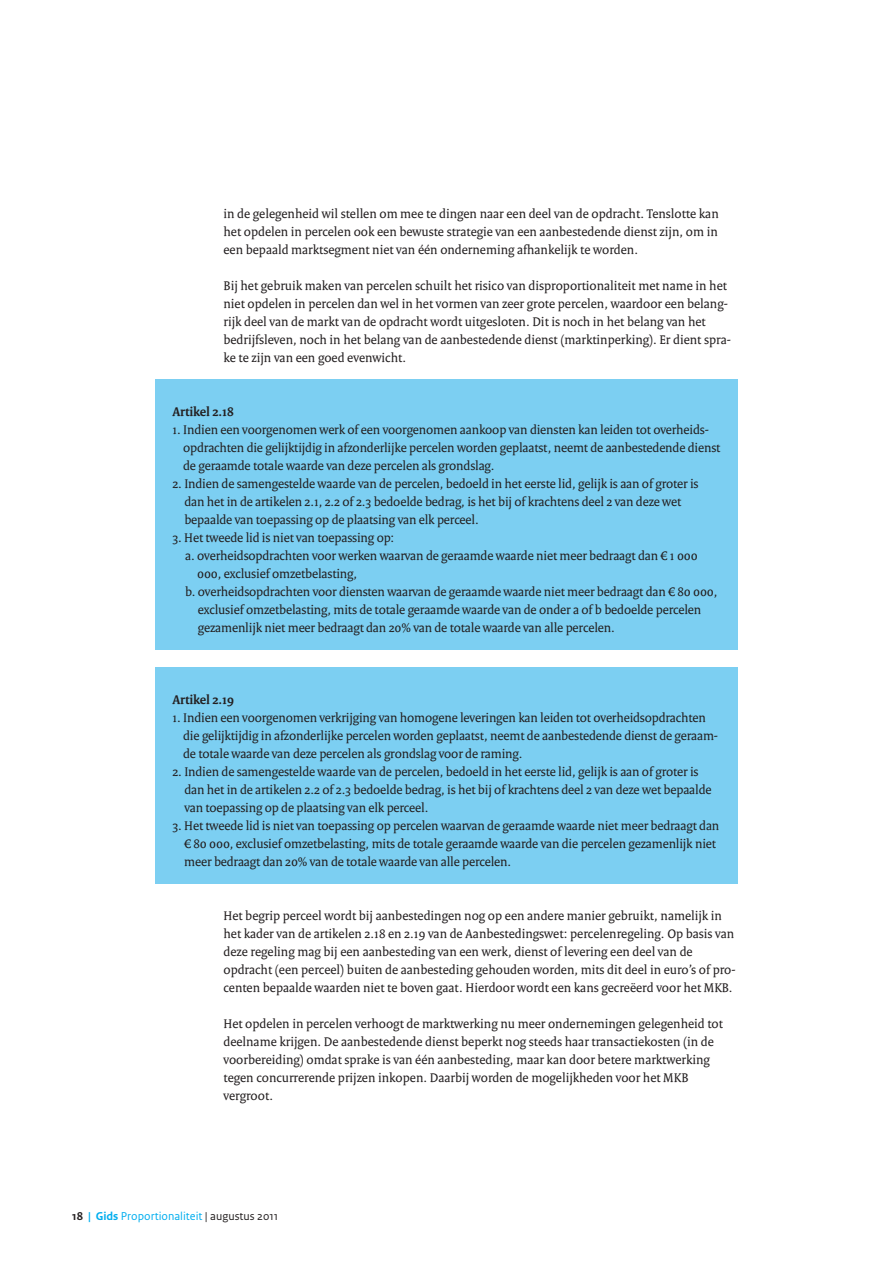
<style>
.page{position:relative;width:893px;height:1263px;background:#fff}
.page>*{position:absolute;margin:0;border:0;box-sizing:border-box;transform-origin:0 0}
.t1{font:13.5px/18px "Rijksoverheid Serif";letter-spacing:-.01em;color:#231f20}
.t2{font:700 13.5px "Rijksoverheid Serif";letter-spacing:-.01em;color:#231f20}
.t3{font:12px "Rijksoverheid Sans Text";color:#00aeef}
.s1{font-weight:700;color:#231f20}
.s2{font-weight:700}
.s3{color:#231f20}
</style>
<div class="page">
<div style="left:155px;top:380px;width:582px;height:270px;background:#7ccff2"></div>
<div style="left:155px;top:668px;width:582px;height:216px;background:#7ccff2"></div>
<p class="t1" style="left:223px;top:204px;width:497px;text-align:justify">in de gelegenheid wil stellen om mee te dingen naar een deel van de opdracht. Tenslotte kan het opdelen in percelen ook een bewuste strategie van een aanbestedende dienst zijn, om in een bepaald marktsegment niet van één onderneming afhankelijk te worden.</p>
<p class="t1" style="left:223px;top:276px;width:509px">Bij het gebruik maken van percelen schuilt het risico van disproportionaliteit met name in het niet opdelen in percelen dan wel in het vormen van zeer grote percelen, waardoor een belang&shy;rijk deel van de markt van de opdracht wordt uitgesloten. Dit is noch in het belang van het bedrijfsleven, noch in het belang van de aanbestedende dienst (marktinperking). Er dient spra&shy;ke te zijn van een goed evenwicht.</p>
<p class="t2" style="left:172px;top:403px;width:63px">Artikel 2.18</p>
<p class="t1" style="left:183px;top:420px;width:539px;text-indent:-11px">1. Indien een voorgenomen werk of een voorgenomen aankoop van diensten kan leiden tot overheids&shy;opdrachten die gelijktijdig in afzonderlijke percelen worden geplaatst, neemt de aanbestedende dienst de geraamde totale waarde van deze percelen als grondslag.</p>
<p class="t1" style="left:184px;top:474px;width:516px;text-indent:-12px">2. Indien de samengestelde waarde van de percelen, bedoeld in het eerste lid, gelijk is aan of groter is dan het in de artikelen 2.1, 2.2 of 2.3 bedoelde bedrag, is het bij of krachtens deel 2 van deze wet bepaalde van toepassing op de plaatsing van elk perceel.</p>
<p class="t1" style="left:172px;top:528px;width:223px">3. Het tweede lid is niet van toepassing op:</p>
<p class="t1" style="left:185px;top:546px;width:514px">a. overheidsopdrachten voor werken waarvan de geraamde waarde niet meer bedraagt dan € 1 000</p>
<p class="t1" style="left:197px;top:564px;width:161px">000, exclusief omzetbelasting,</p>
<p class="t1" style="left:185px;top:582px;width:534px">b. overheidsopdrachten voor diensten waarvan de geraamde waarde niet meer bedraagt dan € 80 000,</p>
<p class="t1" style="left:198px;top:600px;width:505px">exclusief omzetbelasting, mits de totale geraamde waarde van de onder a of b bedoelde percelen</p>
<p class="t1" style="left:198px;top:618px;width:418px">gezamenlijk niet meer bedraagt dan 20% van de totale waarde van alle percelen.</p>
<p class="t2" style="left:172px;top:691px;width:63px">Artikel 2.19</p>
<p class="t1" style="left:183px;top:708px;width:536px;text-indent:-11px">1. Indien een voorgenomen verkrijging van homogene leveringen kan leiden tot overheidsopdrachten die gelijktijdig in afzonderlijke percelen worden geplaatst, neemt de aanbestedende dienst de geraam&shy;de totale waarde van deze percelen als grondslag voor de raming.</p>
<p class="t1" style="left:184px;top:762px;width:529px;text-indent:-12px">2. Indien de samengestelde waarde van de percelen, bedoeld in het eerste lid, gelijk is aan of groter is dan het in de artikelen 2.2 of 2.3 bedoelde bedrag, is het bij of krachtens deel 2 van deze wet bepaalde van toepassing op de plaatsing van elk perceel.</p>
<p class="t1" style="left:184px;top:816px;width:537px;text-indent:-12px">3. Het tweede lid is niet van toepassing op percelen waarvan de geraamde waarde niet meer bedraagt dan € 80 000, exclusief omzetbelasting, mits de totale geraamde waarde van die percelen gezamenlijk niet meer bedraagt dan 20% van de totale waarde van alle percelen.</p>
<p class="t1" style="left:223px;top:906px;width:514px">Het begrip perceel wordt bij aanbestedingen nog op een andere manier gebruikt, namelijk in het kader van de artikelen 2.18 en 2.19 van de Aanbestedingswet: percelenregeling. Op basis van deze regeling mag bij een aanbesteding van een werk, dienst of levering een deel van de opdracht (een perceel) buiten de aanbesteding gehouden worden, mits dit deel in euro’s of pro&shy;centen bepaalde waarden niet te boven gaat. Hierdoor wordt een kans gecreëerd voor het MKB.</p>
<p class="t1" style="left:223px;top:1014px;width:501px">Het opdelen in percelen verhoogt de marktwerking nu meer ondernemingen gelegenheid tot deelname krijgen. De aanbestedende dienst beperkt nog steeds haar transactiekosten (in de voorbereiding) omdat sprake is van één aanbesteding, maar kan door betere marktwerking tegen concurrerende prijzen inkopen. Daarbij worden de mogelijkheden voor het MKB vergroot.</p>
<p class="t3" style="left:72px;top:1209px;width:207px"><span class="s1">18</span> <span class="s2">| Gids</span> Proportionaliteit <span class="s3">| augustus 2011</span></p>
</div>
